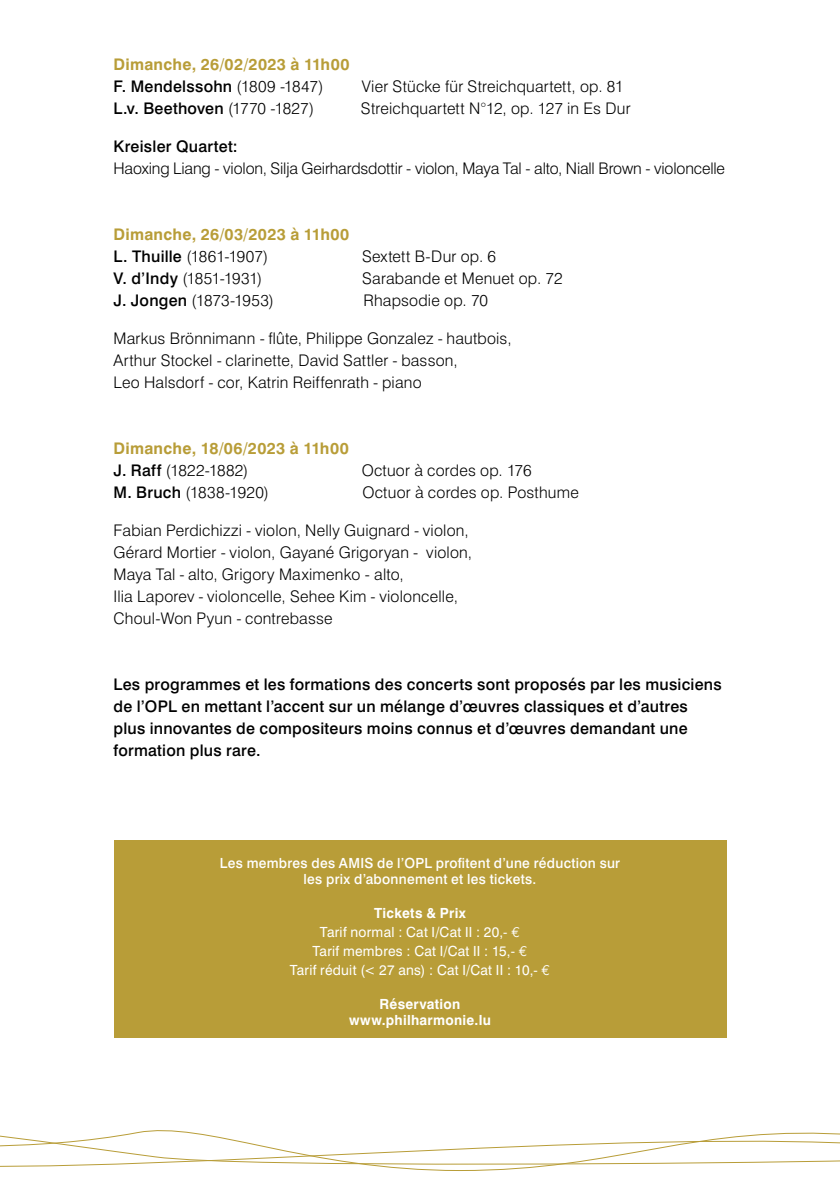
<style>
.page{position:relative;width:840px;height:1191px;background:#fff}
.page>*{position:absolute;margin:0;border:0;box-sizing:border-box;transform-origin:0 0}
.t1{font:300 16px/22px "Swiss 721 BT";letter-spacing:.01em;color:#000}
.t2{font:500 16px/22px "Swiss 721 BT";letter-spacing:.015em;color:#000}
.t3{font:700 16px/22px "Swiss 721 BT";letter-spacing:.02em;color:#b89d38}
.t4{font:300 16px "Swiss 721 BT";letter-spacing:-.01em;color:#000}
.t5{font:300 16px "Swiss 721 BT";letter-spacing:-.02em;color:#000}
.t6{font:14px/19px "Swiss 721 BT";letter-spacing:.02em;color:#fff;text-align:center}
.t7{font:500 14px/16.8px "Swiss 721 BT";letter-spacing:.02em;color:#fff;text-align:center}
.t8{font:700 14px/16.8px "Swiss 721 BT";letter-spacing:.02em;color:#fff;text-align:center}
.s1{font-weight:500;color:#000}
.s2{font-weight:300;color:#000}
.s3{font-weight:300}
.s4{font-weight:500}
.s5{font-weight:700}
.s6{font-family:"Euro Mono";font-size:14.4px}
</style>
<div class="page">
<svg style="left:0;top:1130px;width:839px;height:41px"></svg>
<div style="left:113px;top:840px;width:613px;height:197px;background:#b89d38"></div>
<p class="t3" style="left:113px;top:53px;width:237px">Dimanche, 26/02/2023 à 11h00<br><span class="s1">F. Mendelssohn</span> <span class="s2">(1809 -1847)</span></p>
<p class="t1" style="left:361px;top:75px;width:263px">Vier Stücke für Streichquartett, op. 81</p>
<p class="t2" style="left:113px;top:97px;width:202px">L.v. Beethoven <span class="s3">(1770 -1827)</span></p>
<p class="t1" style="left:361px;top:97px;width:271px">Streichquartett N°12, op. 127 in Es Dur</p>
<p class="t2" style="left:113px;top:135px;width:126px">Kreisler Quartet:</p>
<p class="t4" style="left:113px;top:158px;width:612px">Haoxing Liang - violon, Silja Geirhardsdottir - violon, Maya Tal - alto, Niall Brown - violoncelle</p>
<p class="t3" style="left:113px;top:223px;width:237px">Dimanche, 26/03/2023 à 11h00<br><span class="s1">L. Thuille</span> <span class="s2">(1861-1907)</span></p>
<p class="t1" style="left:362px;top:245px;width:135px">Sextett B-Dur op. 6</p>
<p class="t5" style="left:113px;top:268px;width:150px"><span class="s4">V. d’Indy</span> (1851-1931)</p>
<p class="t1" style="left:362px;top:267px;width:202px">Sarabande et Menuet op. 72</p>
<p class="t1" style="left:113px;top:289px;width:162px"><span class="s4">J. Jongen</span> (1873-1953)</p>
<p class="t1" style="left:363px;top:289px;width:126px">Rhapsodie op. 70</p>
<p class="t1" style="left:113px;top:327px;width:399px">Markus Brönnimann - flûte, Philippe Gonzalez - hautbois,<br>Arthur Stockel - clarinette, David Sattler - basson,<br>Leo Halsdorf - cor, Katrin Reiffenrath - piano</p>
<p class="t3" style="left:113px;top:437px;width:237px">Dimanche, 18/06/2023 à 11h00<br><span class="s1">J. Raff</span> <span class="s2">(1822-1882)</span></p>
<p class="t1" style="left:361px;top:459px;width:171px">Octuor à cordes op. 176</p>
<p class="t1" style="left:113px;top:481px;width:157px"><span class="s4">M. Bruch</span> (1838-1920)</p>
<p class="t1" style="left:362px;top:481px;width:218px">Octuor à cordes op. Posthume</p>
<p class="t1" style="left:113px;top:519px;width:360px">Fabian Perdichizzi - violon, Nelly Guignard - violon, Gérard Mortier - violon, Gayané Grigoryan - violon, Maya Tal - alto, Grigory Maximenko - alto,<br>Ilia Laporev - violoncelle, Sehee Kim - violoncelle, Choul-Won Pyun - contrebasse</p>
<p class="t2" style="left:113px;top:673px;width:609px">Les programmes et les formations des concerts sont proposés par les musiciens de l’OPL en mettant l’accent sur un mélange d’œuvres classiques et d’autres plus innovantes de compositeurs moins connus et d’œuvres demandant une formation plus rare.</p>
<p class="t7" style="left:220px;top:854px;width:401px">Les membres des AMIS de l’OPL profitent d’une réduction sur les prix d’abonnement et les tickets.</p>
<p class="t6" style="left:289px;top:903px;width:262px"><span class="s5">Tickets &amp; Prix<br></span>Tarif normal : Cat I/Cat II : 20,- <span class="s6">€<br></span>Tarif membres : Cat I/Cat II : 15,- <span class="s6">€<br></span>Tarif réduit (&lt; 27 ans) : Cat I/Cat II : 10,- <span class="s6">€</span></p>
<p class="t8" style="left:349px;top:995px;width:143px">Réservation www.philharmonie.lu</p>
</div>
